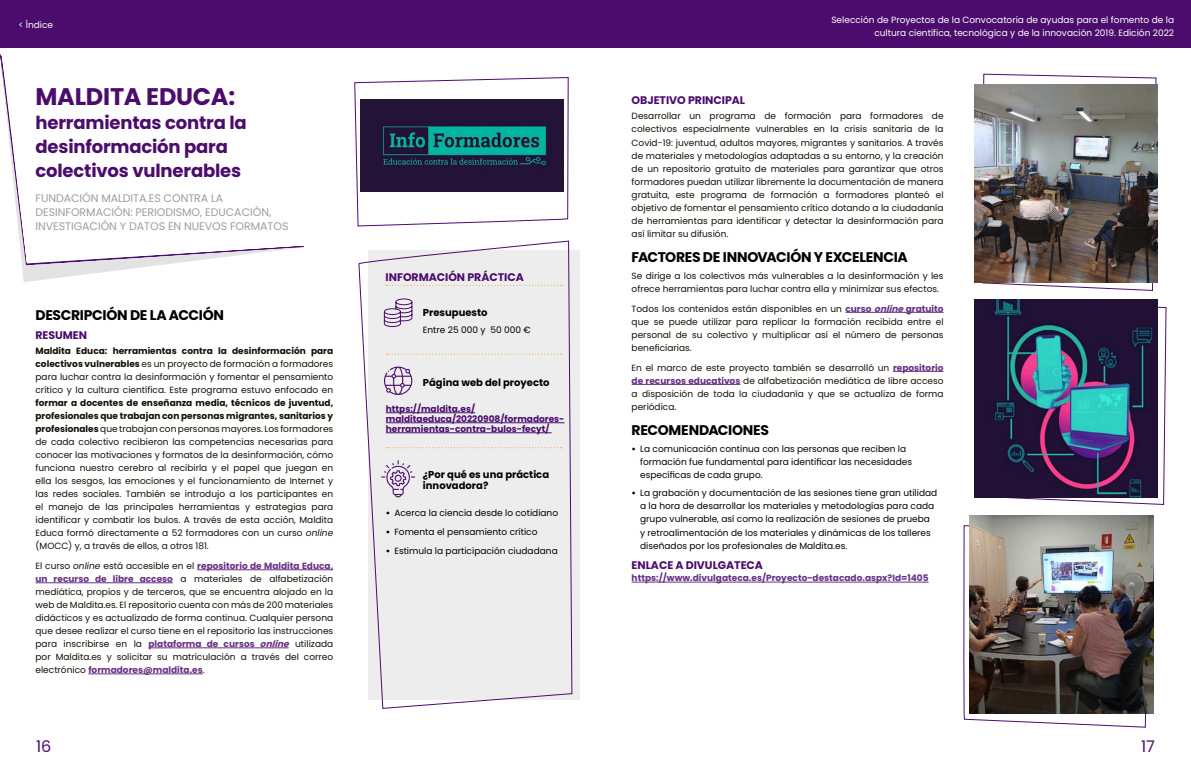
<style>
.page{position:relative;width:1191px;height:766px;background:#fff}
.page>*{position:absolute;margin:0;border:0;box-sizing:border-box;transform-origin:0 0}
.Titulo_practica{font:700 24px "Poppins";letter-spacing:-.01em;color:#4b0c6d}
.Titulo_practica-2{font:700 18px/24px "Poppins";letter-spacing:-.01em;color:#4b0c6d}
.t1{font:16px "Poppins";color:#4b0c6d}
.Titulo_principal{font:700 14px "Poppins";letter-spacing:-.025em;color:#000}
.Entidad_practica{font:11px/14px "Poppins";letter-spacing:-.005em;color:#9d9d9c}
.subtitulo_textos{font:700 11px "Poppins";letter-spacing:-.005em;color:#4b0c6d}
.texto_ficha{font:700 10px/11px "Poppins";color:#000}
.texto{font:9px/13px "Poppins";color:#140f06;text-align:justify}
.texto_ficha-2{font:9px/13px "Poppins";color:#000}
.t2{font:9px/13px "Poppins";color:#fff;text-align:right}
.texto_ficha-3{font:700 9px/10px "Poppins";color:#4b0c6d}
.texto-2{font:700 9px "Poppins";color:#663083}
.s1{font-weight:700}
.s2{font-style:italic}
.s3{font-weight:700;color:#663083}
.s4{font-weight:700;font-style:italic;color:#663083}
</style>
<div class="page">
<div style="left:0;top:0;width:1190px;height:48px;background:#4b0c6d"></div>
<div style="left:368px;top:250px;width:211px;height:449px;background:#ededed"></div>
<svg style="left:358px;top:226px;width:215px;height:483px"></svg>
<svg style="left:354px;top:77px;width:215px;height:149px"></svg>
<svg style="left:981px;top:303px;width:186px;height:202px"></svg>
<svg style="left:963px;top:525px;width:185px;height:203px"></svg>
<svg style="left:981px;top:74px;width:176px;height:217px"></svg>
<hr style="left:197px;top:569px;width:136px;height:1px;background:#663083">
<hr style="left:36px;top:582px;width:137px;height:1px;background:#663083">
<hr style="left:148px;top:647px;width:141px;height:1px;background:#663083">
<hr style="left:88px;top:673px;width:115px;height:1px;background:#663083">
<img style="left:974px;top:84px;width:184px;height:198px">
<img style="left:974px;top:299px;width:183px;height:198px">
<img style="left:970px;top:515px;width:183px;height:198px">
<hr style="left:845px;top:312px;width:98px;height:1px;background:#663083">
<hr style="left:893px;top:371px;width:50px;height:1px;background:#663083">
<hr style="left:631px;top:384px;width:109px;height:1px;background:#663083">
<hr style="left:631px;top:581px;width:297px;height:1px;background:#663083">
<hr style="left:386px;top:412px;width:89px;height:1px;background:#4b0c6d">
<hr style="left:386px;top:422px;width:178px;height:1px;background:#4b0c6d">
<hr style="left:386px;top:432px;width:165px;height:1px;background:#4b0c6d">
<svg style="left:383px;top:298px;width:30px;height:29px"></svg>
<svg style="left:384px;top:366px;width:29px;height:29px"></svg>
<svg style="left:381px;top:460px;width:34px;height:37px"></svg>
<svg style="left:386px;top:447px;width:176px;height:1px"></svg>
<svg style="left:386px;top:353px;width:176px;height:1px"></svg>
<svg style="left:386px;top:285px;width:176px;height:1px"></svg>
<svg style="left:0;top:55px;width:304px;height:227px"></svg>
<img style="left:361px;top:99px;width:202px;height:92px">
<p class="t2" style="left:18px;top:18px;width:36px">&lt; Índice</p>
<p class="Titulo_practica" style="left:36px;top:83px;width:201px">MALDITA EDUCA:</p>
<p class="Titulo_practica-2" style="left:36px;top:111px;width:213px">herramientas contra la desinformación para colectivos vulnerables</p>
<p class="Entidad_practica" style="left:36px;top:191px;width:254px">FUNDACIÓN MALDITA.ES CONTRA LA<br>DESINFORMACIÓN: PERIODISMO, EDUCACIÓN,<br>INVESTIGACIÓN Y DATOS EN NUEVOS FORMATOS</p>
<p class="Titulo_principal" style="left:36px;top:306px;width:190px">DESCRIPCIÓN DE LA ACCIÓN</p>
<p class="subtitulo_textos" style="left:36px;top:328px;width:53px">RESUMEN</p>
<p class="texto" style="left:36px;top:344px;width:299px"><span class="s1">Maldita Educa: herramientas contra la desinformación para colectivos vulnerables</span> es un proyecto de formación a formadores para luchar contra la desinformación y fomentar el pensamiento crítico y la cultura científica. Este programa estuvo enfocado en <span class="s1">formar a docentes de enseñanza media, técnicos de juventud, profesionales que trabajan con personas migrantes, sanitarios y profesionales</span> que trabajan con personas mayores. Los formadores de cada colectivo recibieron las competencias necesarias para conocer las motivaciones y formatos de la desinformación, cómo funciona nuestro cerebro al recibirla y el papel que juegan en ella los sesgos, las emociones y el funcionamiento de Internet y las redes sociales. También se introdujo a los participantes en el manejo de las principales herramientas y estrategias para identificar y combatir los bulos. A través de esta acción, Maldita Educa formó directamente a 52 formadores con un curso <span class="s2">online </span>(MOCC) y, a través de ellos, a otros 181.</p>
<p class="texto" style="left:36px;top:559px;width:299px">El curso <span class="s2">online</span> está accesible en el <span class="s3">repositorio de Maldita Educa, un recurso de libre acceso</span> a materiales de alfabetización mediática, propios y de terceros, que se encuentra alojado en la web de Maldita.es. El repositorio cuenta con más de 200 materiales didácticos y es actualizado de forma continua. Cualquier persona que desee realizar el curso tiene en el repositorio las instrucciones para inscribirse en la <span class="s3">plataforma de cursos</span> <span class="s4">online</span> utilizada por Maldita.es y solicitar su matriculación a través del correo electrónico <span class="s3">formadores@maldita.es</span>.</p>
<p class="subtitulo_textos" style="left:386px;top:271px;width:140px">INFORMACIÓN PRÁCTICA</p>
<p class="texto_ficha" style="left:423px;top:307px;width:66px">Presupuesto</p>
<p class="texto_ficha-2" style="left:423px;top:323px;width:109px">Entre 25 000 y 50 000 €</p>
<p class="texto_ficha" style="left:423px;top:376px;width:128px">Página web del proyecto</p>
<p class="texto_ficha-3" style="left:386px;top:404px;width:180px">https://maldita.es/ malditaeduca/20220908/formadores&shy;herramientas-contra-bulos-fecyt/</p>
<p class="texto_ficha" style="left:423px;top:469px;width:128px">¿Por qué es una práctica innovadora?</p>
<p class="texto_ficha-2" style="left:386px;top:506px;width:174px"><span class="s1">•</span> Acerca la ciencia desde lo cotidiano</p>
<p class="texto_ficha-2" style="left:386px;top:525px;width:153px"><span class="s1">•</span> Fomenta el pensamiento crítico</p>
<p class="texto_ficha-2" style="left:386px;top:544px;width:173px"><span class="s1">•</span> Estimula la participación ciudadana</p>
<p class="t2" style="left:831px;top:14px;width:344px">Selección de Proyectos de la Convocatoria de ayudas para el fomento de la cultura científica, tecnológica y de la innovación 2019. Edición 2022</p>
<p class="subtitulo_textos" style="left:631px;top:94px;width:115px">OBJETIVO PRINCIPAL</p>
<p class="texto" style="left:631px;top:110px;width:313px">Desarrollar un programa de formación para formadores de colectivos especialmente vulnerables en la crisis sanitaria de la Covid-19: juventud, adultos mayores, migrantes y sanitarios. A través de materiales y metodologías adaptadas a su entorno, y la creación de un repositorio gratuito de materiales para garantizar que otros formadores puedan utilizar libremente la documentación de manera gratuita, este programa de formación a formadores planteó el objetivo de fomentar el pensamiento crítico dotando a la ciudadanía de herramientas para identificar y detectar la desinformación para así limitar su difusión.</p>
<p class="Titulo_principal" style="left:631px;top:248px;width:278px">FACTORES DE INNOVACIÓN Y EXCELENCIA</p>
<p class="texto" style="left:631px;top:269px;width:313px">Se dirige a los colectivos más vulnerables a la desinformación y les ofrece herramientas para luchar contra ella y minimizar sus efectos.</p>
<p class="texto" style="left:631px;top:302px;width:313px">Todos los contenidos están disponibles en un <span class="s3">curso</span> <span class="s4">online</span><span class="s3">gratuito </span>que se puede utilizar para replicar la formación recibida entre el personal de su colectivo y multiplicar así el número de personas beneficiarias.</p>
<p class="texto" style="left:631px;top:361px;width:313px">En el marco de este proyecto también se desarrolló un <span class="s3">repositorio de recursos educativos</span> de alfabetización mediática de libre acceso a disposición de toda la ciudadanía y que se actualiza de forma periódica.</p>
<p class="Titulo_principal" style="left:631px;top:421px;width:139px">RECOMENDACIONES</p>
<p class="texto_ficha-2" style="left:640px;top:442px;width:273px;text-indent:-9px"><span class="s1">•</span> La comunicación continua con las personas que reciben la formación fue fundamental para identificar las necesidades específicas de cada grupo.</p>
<p class="texto_ficha-2" style="left:640px;top:486px;width:299px;text-indent:-9px"><span class="s1">•</span> La grabación y documentación de las sesiones tiene gran utilidad a la hora de desarrollar los materiales y metodologías para cada grupo vulnerable, así como la realización de sesiones de prueba y retroalimentación de los materiales y dinámicas de los talleres diseñados por los profesionales de Maldita.es.</p>
<p class="subtitulo_textos" style="left:631px;top:559px;width:133px">ENLACE A DIVULGATECA</p>
<p class="texto-2" style="left:631px;top:573px;width:298px">https://www.divulgateca.es/Proyecto-destacado.aspx?Id=1405</p>
<h3 class="t1" style="left:36px;top:736px;width:17px">16</h3>
<h3 class="t1" style="left:1141px;top:736px;width:15px">17</h3>
</div>
